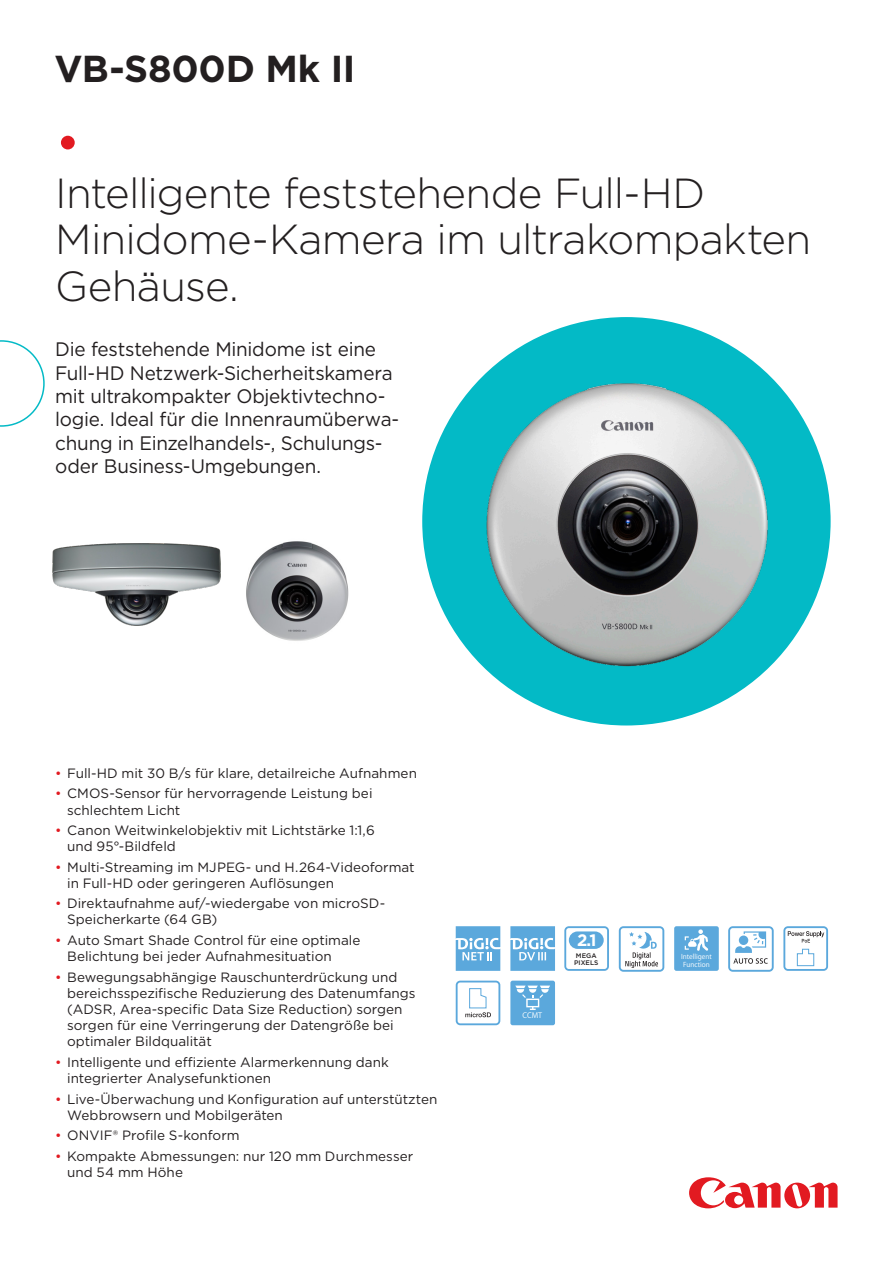
<style>
.page{position:relative;width:893px;height:1263px;background:#fff}
.page>*{position:absolute;margin:0;border:0;box-sizing:border-box;transform-origin:0 0}
.COVER_HEADER_LARGE{font:52.5px "Gotham";color:#e21a21}
.COVER_HEADER_LARGE-2{font:300 42px/46.5px "Gotham";letter-spacing:-.02em;color:#231f20}
.INTRO{font:700 37.5px "Gotham";letter-spacing:-.01em;color:#231f20}
.INTRO-2{font:19.5px/23.4px "Gotham";letter-spacing:-.01em;color:#231f20}
.t1{font:700 16.65px "Gotham";color:#fff}
.t2{font:13.5px/16.2px "Gotham";color:#231f20}
.t3{font:7.5px "Axis Std Medium 90 msp RKSJ H";color:#fff}
.t4{font:6.75px/8.4px "Axis Std Medium 90 msp RKSJ H";color:#fff}
.t5{font:500 6.6px/6.6px "Gotham";color:#231f20}
.s1{color:#e21a21}
</style>
<div class="page">
<div style="left:422px;top:317px;width:409px;height:408px;background:#03bac6;border-radius:50%"></div>
<svg style="left:0;top:340px;width:45px;height:87px"></svg>
<svg style="left:689px;top:1177px;width:148px;height:31px"></svg>
<img style="left:423px;top:372px;width:408px;height:305px">
<svg style="left:564px;top:926px;width:45px;height:45px"></svg>
<div style="left:569px;top:931px;width:35px;height:18px;background:#5ba8dc;border-radius:9px"></div>
<svg style="left:456px;top:926px;width:44px;height:45px"></svg>
<svg style="left:510px;top:926px;width:45px;height:45px"></svg>
<svg style="left:783px;top:926px;width:45px;height:45px"></svg>
<svg style="left:456px;top:981px;width:44px;height:44px"></svg>
<div style="left:674px;top:926px;width:45px;height:45px;background:#5ba8dc;border-radius:2px"></div>
<svg style="left:685px;top:929px;width:23px;height:22px"></svg>
<div style="left:510px;top:981px;width:45px;height:44px;background:#5ba8dc;border-radius:2px"></div>
<svg style="left:515px;top:985px;width:35px;height:25px"></svg>
<svg style="left:728px;top:926px;width:46px;height:46px"></svg>
<svg style="left:619px;top:926px;width:45px;height:46px"></svg>
<img style="left:52px;top:543px;width:168px;height:83px">
<img style="left:246px;top:541px;width:103px;height:100px">
<p class="INTRO" style="left:54px;top:43px;width:302px">VB-S800D Mk II</p>
<p class="COVER_HEADER_LARGE" style="left:55px;top:109px;width:27px">•</p>
<p class="COVER_HEADER_LARGE-2" style="left:55px;top:168px;width:757px">Intelligente feststehende Full-HD<br>Minidome-Kamera im ultrakompakten<br>Gehäuse.</p>
<p class="INTRO-2" style="left:55px;top:337px;width:345px">Die feststehende Minidome ist eine Full-HD Netzwerk-Sicherheitskamera mit ultrakompakter Objektivtechno&shy;logie. Ideal für die Innenraumüberwa&shy;chung in Einzelhandels-, Schulungs&shy;oder Business-Umgebungen.</p>
<p class="t2" style="left:55px;top:765px;width:363px"><span class="s1">•</span> Full-HD mit 30 B/s für klare, detailreiche Aufnahmen</p>
<p class="t2" style="left:67px;top:785px;width:307px;text-indent:-12px"><span class="s1">•</span> CMOS-Sensor für hervorragende Leistung bei schlechtem Licht</p>
<p class="t2" style="left:67px;top:822px;width:309px;text-indent:-12px"><span class="s1">•</span> Canon Weitwinkelobjektiv mit Lichtstärke 1:1,6 und 95°-Bildfeld</p>
<p class="t2" style="left:67px;top:858px;width:349px;text-indent:-12px"><span class="s1">•</span> Multi-Streaming im MJPEG- und H.264-Videoformat in Full-HD oder geringeren Auflösungen</p>
<p class="t2" style="left:67px;top:895px;width:320px;text-indent:-12px"><span class="s1">•</span> Direktaufnahme auf/-wiedergabe von microSD-<br>Speicherkarte (64 GB)</p>
<p class="t2" style="left:67px;top:932px;width:295px;text-indent:-12px"><span class="s1">•</span> Auto Smart Shade Control für eine optimale<br>Belichtung bei jeder Aufnahmesituation</p>
<p class="t2" style="left:67px;top:968px;width:350px;text-indent:-12px"><span class="s1">•</span> Bewegungsabhängige Rauschunterdrückung und bereichsspezifische Reduzierung des Datenumfangs (ADSR, Area-specific Data Size Reduction) sorgen sorgen für eine Verringerung der Datengröße bei optimaler Bildqualität</p>
<p class="t2" style="left:67px;top:1054px;width:323px;text-indent:-12px"><span class="s1">•</span> Intelligente und effiziente Alarmerkennung dank integrierter Analysefunktionen</p>
<p class="t2" style="left:67px;top:1090px;width:372px;text-indent:-12px"><span class="s1">•</span> Live-Überwachung und Konfiguration auf unterstützten<br>Webbrowsern und Mobilgeräten</p>
<p class="t2" style="left:55px;top:1127px;width:186px"><span class="s1">•</span> ONVIF® Profile S-konform</p>
<p class="t2" style="left:67px;top:1147px;width:348px;text-indent:-12px"><span class="s1">•</span> Kompakte Abmessungen: nur 120 mm Durchmesser und 54 mm Höhe</p>
<p class="t3" style="left:522px;top:1011px;width:21px">CCMT</p>
<p class="t1" style="left:577px;top:929px;width:21px">2.1</p>
<p class="t5" style="left:574px;top:952px;width:26px">MEGA<br>PIXELS</p>
<p class="t4" style="left:681px;top:952px;width:32px">Intelligent<br>Function</p>
</div>
